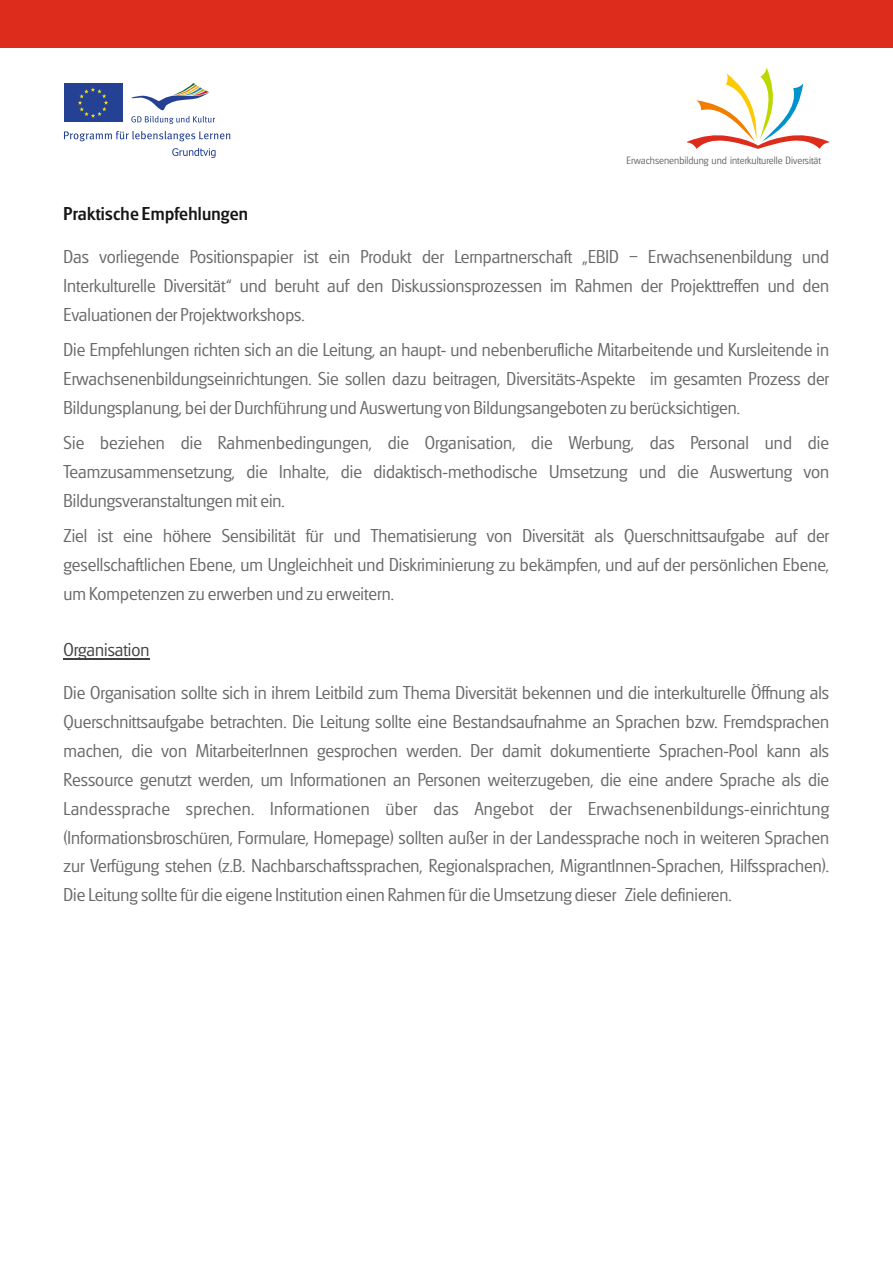
<style>
.page{position:relative;width:893px;height:1263px;background:#fff}
.page>*{position:absolute;margin:0;border:0;box-sizing:border-box;transform-origin:0 0}
.t1{font:18px/28.8px "Glasgow L Light";color:#686868;text-align:justify}
.t2{font:18px "Glasgow M Medium";letter-spacing:.015em;color:#151616}
.t3{font:18px "Glasgow L Light";color:#414140}
.t4{font:10.35px "Glasgow L Light";color:#686868}
</style>
<div class="page">
<div style="left:0;top:0;width:893px;height:47px;background:#dd2b1c"></div>
<hr style="left:64px;top:658px;width:86px;height:2px;background:#414140">
<svg style="left:172px;top:148px;width:44px;height:10px"></svg>
<svg style="left:64px;top:131px;width:166px;height:10px"></svg>
<div style="left:64px;top:83px;width:58px;height:39px;background:#244193"></div>
<svg style="left:78px;top:87px;width:30px;height:31px"></svg>
<svg style="left:131px;top:83px;width:84px;height:41px"></svg>
<svg style="left:687px;top:67px;width:142px;height:82px"></svg>
<p class="t4" style="left:626px;top:156px;width:196px">Erwachsenenbildung und interkulturelle Diversität</p>
<p class="t2" style="left:64px;top:207px;width:186px">Praktische Empfehlungen</p>
<p class="t1" style="left:64px;top:244px;width:767px">Das vorliegende Positionspapier ist ein Produkt der Lernpartnerschaft „EBID – Erwachsenenbildung und Interkulturelle Diversität“ und beruht auf den Diskussionsprozessen im Rahmen der Projekttreffen und den Evaluationen der Projektworkshops.</p>
<p class="t1" style="left:64px;top:337px;width:767px">Die Empfehlungen richten sich an die Leitung, an haupt- und nebenberufliche Mitarbeitende und Kursleitende in Erwachsenenbildungseinrichtungen. Sie sollen dazu beitragen, Diversitäts-Aspekte im gesamten Prozess der Bildungsplanung, bei der Durchführung und Auswertung von Bildungsangeboten zu berücksichtigen.</p>
<p class="t1" style="left:64px;top:430px;width:767px">Sie beziehen die Rahmenbedingungen, die Organisation, die Werbung, das Personal und die Teamzusammensetzung, die Inhalte, die didaktisch-methodische Umsetzung und die Auswertung von Bildungsveranstaltungen mit ein.</p>
<p class="t1" style="left:64px;top:523px;width:767px">Ziel ist eine höhere Sensibilität für und Thematisierung von Diversität als Querschnittsaufgabe auf der gesellschaftlichen Ebene, um Ungleichheit und Diskriminierung zu bekämpfen, und auf der persönlichen Ebene, um Kompetenzen zu erwerben und zu erweitern.</p>
<p class="t3" style="left:63px;top:643px;width:88px">Organisation</p>
<p class="t1" style="left:63px;top:680px;width:767px">Die Organisation sollte sich in ihrem Leitbild zum Thema Diversität bekennen und die interkulturelle Öffnung als Querschnittsaufgabe betrachten. Die Leitung sollte eine Bestandsaufnahme an Sprachen bzw. Fremdsprachen machen, die von MitarbeiterInnen gesprochen werden. Der damit dokumentierte Sprachen-Pool kann als Ressource genutzt werden, um Informationen an Personen weiterzugeben, die eine andere Sprache als die Landessprache sprechen. Informationen über das Angebot der Erwachsenenbildungs-einrichtung (Informationsbroschüren, Formulare, Homepage) sollten außer in der Landessprache noch in weiteren Sprachen zur Verfügung stehen (z.B. Nachbarschaftssprachen, Regionalsprachen, MigrantInnen-Sprachen, Hilfssprachen).<br>Die Leitung sollte für die eigene Institution einen Rahmen für die Umsetzung dieser Ziele definieren.</p>
</div>
